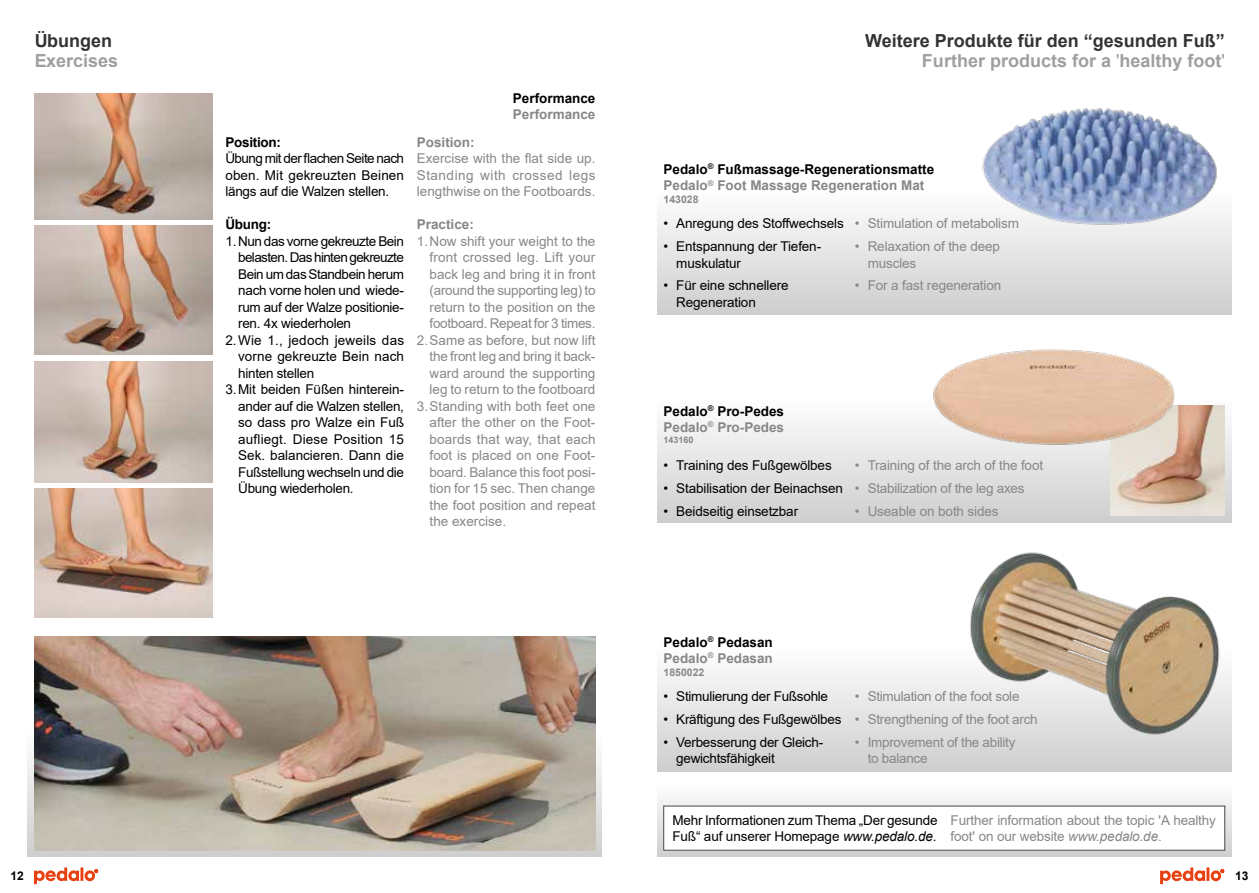
<style>
.page{position:relative;width:1259px;height:893px;background:#fff}
.page>*{position:absolute;margin:0;border:0;box-sizing:border-box;transform-origin:0 0}
.t1{font:700 18px/19.5px "Arial";color:#000;text-align:right}
.t2{font:700 18px "Arial";color:#878787}
.t3{font:13.5px/16.5px "Arial";letter-spacing:-.01em;color:#878787}
.t4{font:13.5px/16.5px "Arial";letter-spacing:-.015em;color:#000}
.t5{font:700 13.5px/16.2px "Arial";color:#000}
.t6{font:13.5px "Arial";letter-spacing:-.035em;color:#000}
.t7{font:13.5px "Arial";letter-spacing:.015em;color:#000}
.t8{font:700 13.5px "Arial";color:#878787}
.t9{font:13.5px "Arial";letter-spacing:-.045em;color:#000}
.t10{font:13.5px "Arial";letter-spacing:.015em;color:#878787}
.t11{font:13.5px "Arial";letter-spacing:.005em;color:#000}
.t12{font:13.5px "Arial";letter-spacing:.01em;color:#878787}
.t13{font:700 13.5px "Arial";letter-spacing:-.02em;color:#000}
.t14{font:700 12px "Arial";color:#000}
.t15{font:700 10.5px "Arial";color:#878787}
.t16{font:700 9px "Arial";color:#878787}
.s1{color:#878787}
.s2{font-weight:400;color:#878787}
.s3{font-style:italic}
</style>
<div class="page">
<div style="left:28px;top:729px;width:574px;height:128px;background:linear-gradient(to bottom,#fff,#cecece)"></div>
<div style="left:657px;top:187px;width:574px;height:128px;background:linear-gradient(to bottom,#fff,#cecece)"></div>
<svg style="left:34px;top:867px;width:64px;height:17px"></svg>
<svg style="left:1160px;top:867px;width:64px;height:17px"></svg>
<svg style="left:657px;top:799px;width:574px;height:58px"></svg>
<img style="left:973px;top:108px;width:248px;height:120px">
<div style="left:663px;top:806px;width:561px;height:44px;background:#fff"></div>
<div style="left:657px;top:396px;width:574px;height:127px;background:linear-gradient(to bottom,#fff,#cecece)"></div>
<img style="left:1110px;top:406px;width:114px;height:110px">
<img style="left:928px;top:349px;width:249px;height:99px">
<div style="left:657px;top:644px;width:574px;height:128px;background:linear-gradient(to bottom,#fff,#cecece)"></div>
<img style="left:961px;top:552px;width:266px;height:194px">
<img style="left:34px;top:637px;width:561px;height:213px">
<img style="left:34px;top:489px;width:179px;height:128px">
<img style="left:34px;top:94px;width:179px;height:125px">
<img style="left:34px;top:226px;width:179px;height:129px">
<img style="left:34px;top:361px;width:179px;height:122px">
<h1 class="t1" style="left:34px;top:31px;width:79px">Übungen</h1>
<h1 class="t2" style="left:34px;top:48px;width:86px">Exercises</h1>
<p class="t13" style="left:225px;top:133px;width:57px">Position:</p>
<p class="t4" style="left:225px;top:150px;width:180px;text-align:justify">Übung mit der flachen Seite nach oben. Mit gekreuzten Beinen längs auf die Walzen stellen.</p>
<p class="t5" style="left:225px;top:217px;width:47px">Übung:</p>
<p class="t6" style="left:225px;top:232px;width:180px">1. Nun das vorne gekreuzte Bein</p>
<p class="t9" style="left:238px;top:248px;width:167px">belasten. Das hinten gekreuzte</p>
<p class="t6" style="left:238px;top:265px;width:167px">Bein um das Standbein herum</p>
<p class="t4" style="left:238px;top:282px;width:167px">nach vorne holen und wiede-</p>
<p class="t4" style="left:238px;top:299px;width:167px">rum auf der Walze positionie-</p>
<p class="t4" style="left:238px;top:315px;width:114px">ren. 4x wiederholen</p>
<p class="t7" style="left:225px;top:331px;width:180px">2.Wie 1., jedoch jeweils das</p>
<p class="t11" style="left:238px;top:347px;width:167px">vorne gekreuzte Bein nach</p>
<p class="t4" style="left:238px;top:365px;width:78px">hinten stellen</p>
<p class="t4" style="left:225px;top:381px;width:180px">3.Mit beiden Füßen hinterein-</p>
<p class="t4" style="left:238px;top:398px;width:167px">ander auf die Walzen stellen,</p>
<p class="t4" style="left:238px;top:414px;width:167px">so dass pro Walze ein Fuß</p>
<p class="t7" style="left:238px;top:430px;width:167px">aufliegt. Diese Position 15</p>
<p class="t4" style="left:238px;top:447px;width:167px">Sek. balancieren. Dann die</p>
<p class="t4" style="left:238px;top:464px;width:167px">Fußstellung wechseln und die</p>
<p class="t4" style="left:238px;top:480px;width:117px">Übung wiederholen.</p>
<p class="t5" style="left:513px;top:91px;width:84px">Performance</p>
<p class="t8" style="left:513px;top:105px;width:84px">Performance</p>
<p class="t8" style="left:417px;top:133px;width:59px">Position:</p>
<p class="t3" style="left:417px;top:150px;width:180px;text-align:justify">Exercise with the flat side up.<br>Standing with crossed legs lengthwise on the Footboards.</p>
<p class="t8" style="left:417px;top:215px;width:59px">Practice:</p>
<p class="t3" style="left:417px;top:233px;width:180px">1.Now shift your weight to the</p>
<p class="t10" style="left:429px;top:248px;width:167px">front crossed leg. Lift your</p>
<p class="t3" style="left:429px;top:266px;width:167px">back leg and bring it in front</p>
<p class="t3" style="left:429px;top:282px;width:167px">(around the supporting leg) to</p>
<p class="t3" style="left:429px;top:299px;width:167px">return to the position on the</p>
<p class="t3" style="left:429px;top:315px;width:167px">footboard. Repeat for 3 times.</p>
<p class="t3" style="left:417px;top:332px;width:180px">2.Same as before, but now lift</p>
<p class="t3" style="left:429px;top:348px;width:167px">the front leg and bring it back-</p>
<p class="t3" style="left:429px;top:365px;width:167px">ward around the supporting</p>
<p class="t3" style="left:429px;top:381px;width:167px">leg to return to the footboard</p>
<p class="t3" style="left:417px;top:398px;width:180px">3.Standing with both feet one</p>
<p class="t3" style="left:429px;top:414px;width:167px">after the other on the Foot-</p>
<p class="t12" style="left:429px;top:430px;width:167px">boards that way, that each</p>
<p class="t3" style="left:429px;top:447px;width:167px">foot is placed on one Foot-</p>
<p class="t3" style="left:429px;top:464px;width:167px">board. Balance this foot posi-</p>
<p class="t3" style="left:429px;top:480px;width:167px">tion for 15 sec. Then change</p>
<p class="t3" style="left:429px;top:497px;width:167px">the foot position and repeat</p>
<p class="t3" style="left:429px;top:513px;width:78px">the exercise.</p>
<h1 class="t1" style="left:865px;top:31px;width:361px">Weitere Produkte für den “gesunden Fuß”<br><span class="s1">Further products for a</span> <span class="s2">'</span><span class="s1">healthy foot</span><span class="s2">'</span></h1>
<p class="t5" style="left:663px;top:161px;width:272px">Pedalo<sup>®</sup> Fußmassage-Regenerationsmatte<br><span class="s1">Pedalo</span><sup>®</sup> <span class="s1">Foot Massage Regeneration Mat</span></p>
<p class="t15" style="left:663px;top:192px;width:37px">143028</p>
<p class="t4" style="left:663px;top:215px;width:182px">• Anregung des Stoffwechsels</p>
<p class="t4" style="left:676px;top:238px;width:146px;text-indent:-13px">• Entspannung der Tiefen&shy;muskulatur</p>
<p class="t4" style="left:676px;top:277px;width:114px;text-indent:-13px">• Für eine schnellere<br>Regeneration</p>
<p class="t3" style="left:855px;top:215px;width:166px">• Stimulation of metabolism</p>
<p class="t3" style="left:867px;top:238px;width:134px;text-indent:-13px">• Relaxation of the deep muscles</p>
<p class="t3" style="left:855px;top:277px;width:148px">• For a fast regeneration</p>
<p class="t5" style="left:663px;top:403px;width:122px">Pedalo<sup>®</sup> Pro-Pedes<br><span class="s1">Pedalo</span><sup>®</sup> <span class="s1">Pro-Pedes</span></p>
<p class="t16" style="left:663px;top:433px;width:32px">143160</p>
<p class="t4" style="left:663px;top:457px;width:170px">• Training des Fußgewölbes</p>
<p class="t4" style="left:663px;top:480px;width:181px">• Stabilisation der Beinachsen</p>
<p class="t4" style="left:663px;top:503px;width:136px">• Beidseitig einsetzbar</p>
<p class="t3" style="left:855px;top:457px;width:190px">• Training of the arch of the foot</p>
<p class="t3" style="left:855px;top:480px;width:171px">• Stabilization of the leg axes</p>
<p class="t3" style="left:855px;top:503px;width:145px">• Useable on both sides</p>
<p class="t5" style="left:663px;top:634px;width:111px">Pedalo<sup>®</sup> Pedasan<br><span class="s1">Pedalo</span><sup>®</sup> <span class="s1">Pedasan</span></p>
<p class="t15" style="left:663px;top:664px;width:42px">1850022</p>
<p class="t4" style="left:663px;top:688px;width:166px">• Stimulierung der Fußsohle</p>
<p class="t4" style="left:663px;top:711px;width:179px">• Kräftigung des Fußgewölbes</p>
<p class="t4" style="left:676px;top:734px;width:148px;text-indent:-13px">• Verbesserung der Gleich&shy;gewichtsfähigkeit</p>
<p class="t3" style="left:855px;top:688px;width:166px">• Stimulation of the foot sole</p>
<p class="t3" style="left:855px;top:711px;width:184px">• Strengthening of the foot arch</p>
<p class="t3" style="left:867px;top:734px;width:149px;text-indent:-13px">• Improvement of the ability to balance</p>
<p class="t4" style="left:672px;top:811px;width:267px">Mehr Informationen zum Thema „Der gesunde<br>Fuß“ auf unserer Homepage <span class="s3">www.pedalo.de</span>.</p>
<p class="t3" style="left:950px;top:811px;width:267px">Further information about the topic 'A healthy foot' on our website <span class="s3">www.pedalo.de</span>.</p>
<p class="t14" style="left:10px;top:867px;width:15px">12</p>
<p class="t14" style="left:1235px;top:867px;width:15px">13</p>
</div>
